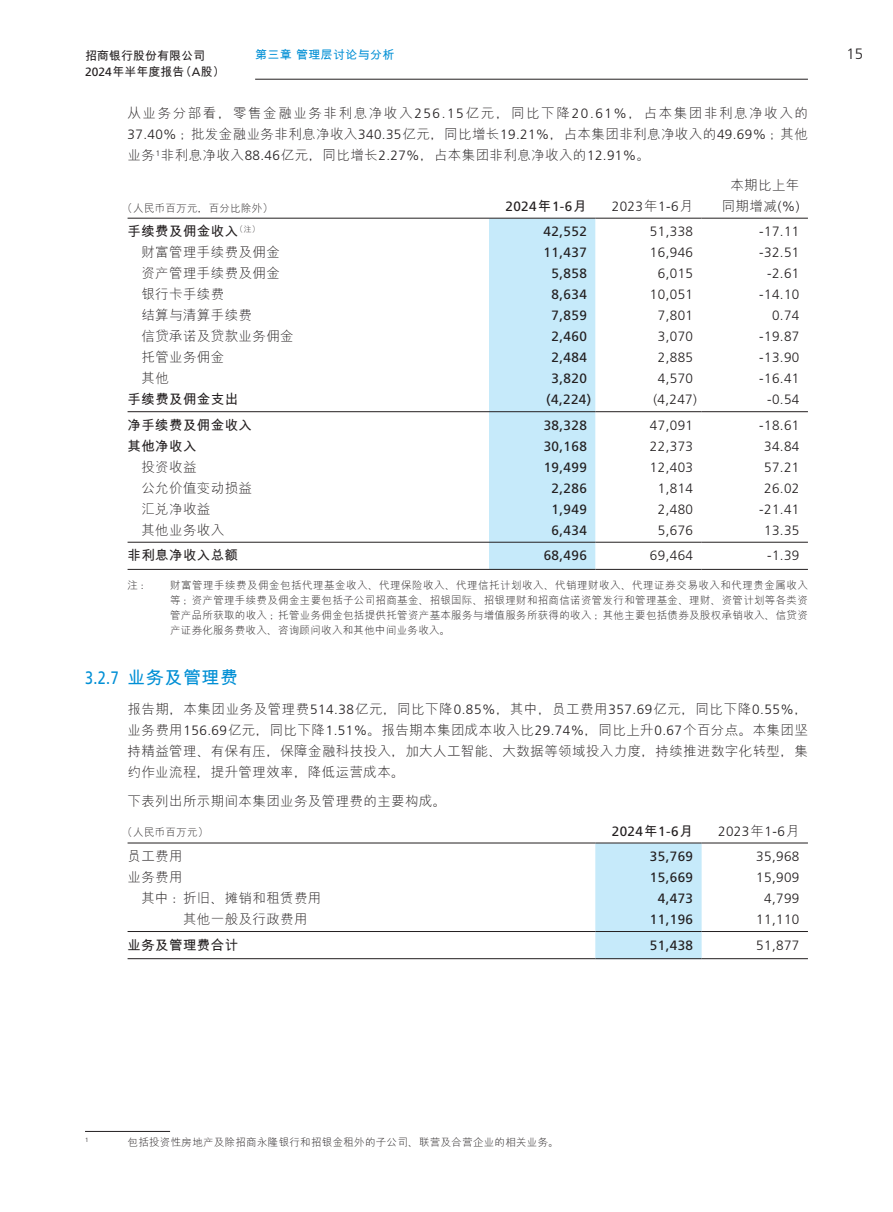
<style>
.page{position:relative;width:893px;height:1212px;background:#fff}
.page>*{position:absolute;margin:0;border:0;box-sizing:border-box;transform-origin:0 0}
.t1{font:700 18px "M Hei PRC";letter-spacing:.03em;color:#008fd5}
.t2{font:300 15px "Frutiger LT Std";color:#231f20}
.t3{font:300 13.5px/21px "M Hei PRC";letter-spacing:.03em;color:#231f20;text-align:justify}
.t4{font:300 13.5px "Frutiger LT Std";letter-spacing:.03em;color:#231f20}
.t5{font:13.5px "Frutiger LT Std";letter-spacing:.03em;color:#231f20}
.t6{font:700 13.5px "M Hei PRC";letter-spacing:.03em;color:#231f20}
.t7{font:700 12px/16.5px "M Hei PRC";color:#231f20}
.t8{font:700 12px "M Hei PRC";letter-spacing:.03em;color:#008fd5}
.t9{font:300 10.5px/15px "M Hei PRC";letter-spacing:.03em;color:#231f20;text-align:justify}
.t10{font:300 6.15px "Frutiger LT Std";color:#231f20}
.s1{font-family:"Frutiger LT Std";font-weight:400}
.s2{font-family:"Frutiger LT Std"}
.s3{font-family:"M Hei PRC";font-weight:700}
.s4{font-family:"M Hei PRC"}
</style>
<div class="page">
<hr style="left:255px;top:79px;width:553px;height:1px;background:#231f20">
<div style="left:489px;top:219px;width:106px;height:350px;background:#c6eafa"></div>
<hr style="left:128px;top:218px;width:361px;height:1px;background:#231f20">
<hr style="left:489px;top:218px;width:106px;height:1px;background:#231f20">
<hr style="left:595px;top:218px;width:107px;height:1px;background:#231f20">
<hr style="left:702px;top:218px;width:106px;height:1px;background:#231f20">
<hr style="left:128px;top:411px;width:361px;height:1px;background:#231f20">
<hr style="left:489px;top:411px;width:106px;height:1px;background:#231f20">
<hr style="left:595px;top:411px;width:107px;height:1px;background:#231f20">
<hr style="left:702px;top:411px;width:106px;height:1px;background:#231f20">
<hr style="left:128px;top:542px;width:361px;height:1px;background:#231f20">
<hr style="left:489px;top:542px;width:106px;height:1px;background:#231f20">
<hr style="left:595px;top:542px;width:107px;height:1px;background:#231f20">
<hr style="left:702px;top:542px;width:106px;height:1px;background:#231f20">
<hr style="left:128px;top:569px;width:361px;height:1px;background:#231f20">
<hr style="left:489px;top:569px;width:106px;height:1px;background:#231f20">
<hr style="left:595px;top:569px;width:107px;height:1px;background:#231f20">
<hr style="left:702px;top:569px;width:106px;height:1px;background:#231f20">
<div style="left:595px;top:844px;width:107px;height:114px;background:#c6eafa"></div>
<hr style="left:128px;top:843px;width:467px;height:1px;background:#231f20">
<hr style="left:595px;top:843px;width:107px;height:1px;background:#231f20">
<hr style="left:702px;top:843px;width:106px;height:1px;background:#231f20">
<hr style="left:128px;top:931px;width:467px;height:1px;background:#231f20">
<hr style="left:595px;top:931px;width:107px;height:1px;background:#231f20">
<hr style="left:702px;top:931px;width:106px;height:1px;background:#231f20">
<hr style="left:128px;top:958px;width:467px;height:1px;background:#231f20">
<hr style="left:595px;top:958px;width:107px;height:1px;background:#231f20">
<hr style="left:702px;top:958px;width:106px;height:1px;background:#231f20">
<hr style="left:85px;top:1131px;width:85px;height:1px;background:#231f20">
<p class="t7" style="left:85px;top:47px;width:141px">招商银行股份有限公司<br><span class="s1">2024</span>年半年度报告（<span class="s1">A</span>股）</p>
<p class="t8" style="left:255px;top:49px;width:141px">第三章管理层讨论与分析</p>
<p class="t2" style="left:846px;top:46px;width:18px">15</p>
<p class="t3" style="left:128px;top:103px;width:682px">从业务分部看，零售金融业务非利息净收入<span class="s2">256.15</span>亿元，同比下降<span class="s2">20.61%</span>，占本集团非利息净收入的<span class="s2">37.40%</span> ；批发金融业务非利息净收入<span class="s2">340.35</span>亿元，同比增长<span class="s2">19.21%</span>，占本集团非利息净收入的<span class="s2">49.69%</span> ；其他业务<sup>1</sup>非利息净收入<span class="s2">88.46</span>亿元，同比增长<span class="s2">2.27%</span>，占本集团非利息净收入的<span class="s2">12.91%</span>。</p>
<p class="t9" style="left:122px;top:200px;width:152px">（人民币百万元，百分比除外）</p>
<p class="t5" style="left:505px;top:198px;width:83px">2024<span class="s3">年</span>1-6<span class="s3">月</span></p>
<p class="t4" style="left:612px;top:199px;width:83px">2023<span class="s4">年</span>1-6<span class="s4">月</span></p>
<p class="t3" style="left:722px;top:174px;width:79px;text-align:right">本期比上年同期增减<span class="s2">(%)</span></p>
<p class="t6" style="left:128px;top:225px;width:134px">手续费及佣金收入<sup>（注）</sup></p>
<p class="t5" style="left:544px;top:224px;width:45px">42,552</p>
<p class="t4" style="left:650px;top:224px;width:45px">51,338</p>
<p class="t4" style="left:759px;top:224px;width:42px">-17.11</p>
<p class="t3" style="left:141px;top:242px;width:140px">财富管理手续费及佣金</p>
<p class="t5" style="left:544px;top:245px;width:45px">11,437</p>
<p class="t4" style="left:650px;top:245px;width:45px">16,946</p>
<p class="t4" style="left:759px;top:245px;width:42px">-32.51</p>
<p class="t3" style="left:141px;top:263px;width:140px">资产管理手续费及佣金</p>
<p class="t5" style="left:551px;top:266px;width:37px">5,858</p>
<p class="t4" style="left:658px;top:266px;width:37px">6,015</p>
<p class="t4" style="left:767px;top:266px;width:34px">-2.61</p>
<p class="t3" style="left:141px;top:284px;width:84px">银行卡手续费</p>
<p class="t5" style="left:551px;top:287px;width:37px">8,634</p>
<p class="t4" style="left:650px;top:287px;width:45px">10,051</p>
<p class="t4" style="left:759px;top:287px;width:42px">-14.10</p>
<p class="t3" style="left:141px;top:305px;width:112px">结算与清算手续费</p>
<p class="t5" style="left:551px;top:308px;width:37px">7,859</p>
<p class="t4" style="left:658px;top:308px;width:37px">7,801</p>
<p class="t4" style="left:772px;top:308px;width:29px">0.74</p>
<p class="t3" style="left:141px;top:326px;width:154px">信贷承诺及贷款业务佣金</p>
<p class="t5" style="left:552px;top:329px;width:37px">2,460</p>
<p class="t4" style="left:658px;top:329px;width:37px">3,070</p>
<p class="t4" style="left:759px;top:329px;width:42px">-19.87</p>
<p class="t3" style="left:141px;top:347px;width:84px">托管业务佣金</p>
<p class="t5" style="left:552px;top:350px;width:37px">2,484</p>
<p class="t4" style="left:658px;top:350px;width:37px">2,885</p>
<p class="t4" style="left:759px;top:350px;width:42px">-13.90</p>
<p class="t3" style="left:141px;top:368px;width:29px">其他</p>
<p class="t5" style="left:552px;top:371px;width:37px">3,820</p>
<p class="t4" style="left:658px;top:371px;width:37px">4,570</p>
<p class="t4" style="left:759px;top:371px;width:42px">-16.41</p>
<p class="t6" style="left:128px;top:393px;width:112px">手续费及佣金支出</p>
<p class="t5" style="left:546px;top:392px;width:47px">(4,224)</p>
<p class="t4" style="left:653px;top:392px;width:45px">(4,247)</p>
<p class="t4" style="left:767px;top:392px;width:34px">-0.54</p>
<p class="t6" style="left:128px;top:418px;width:126px">净手续费及佣金收入</p>
<p class="t5" style="left:544px;top:417px;width:45px">38,328</p>
<p class="t4" style="left:650px;top:418px;width:45px">47,091</p>
<p class="t4" style="left:759px;top:418px;width:42px">-18.61</p>
<p class="t6" style="left:128px;top:439px;width:71px">其他净收入</p>
<p class="t5" style="left:544px;top:438px;width:45px">30,168</p>
<p class="t4" style="left:650px;top:439px;width:45px">22,373</p>
<p class="t4" style="left:764px;top:439px;width:37px">34.84</p>
<p class="t3" style="left:141px;top:456px;width:57px">投资收益</p>
<p class="t5" style="left:544px;top:459px;width:45px">19,499</p>
<p class="t4" style="left:650px;top:460px;width:45px">12,403</p>
<p class="t4" style="left:764px;top:460px;width:37px">57.21</p>
<p class="t3" style="left:141px;top:477px;width:112px">公允价值变动损益</p>
<p class="t5" style="left:551px;top:480px;width:37px">2,286</p>
<p class="t4" style="left:658px;top:481px;width:37px">1,814</p>
<p class="t4" style="left:764px;top:481px;width:37px">26.02</p>
<p class="t3" style="left:141px;top:498px;width:71px">汇兑净收益</p>
<p class="t5" style="left:551px;top:501px;width:37px">1,949</p>
<p class="t4" style="left:658px;top:502px;width:37px">2,480</p>
<p class="t4" style="left:759px;top:502px;width:42px">-21.41</p>
<p class="t3" style="left:141px;top:519px;width:84px">其他业务收入</p>
<p class="t5" style="left:551px;top:522px;width:37px">6,434</p>
<p class="t4" style="left:658px;top:523px;width:37px">5,676</p>
<p class="t4" style="left:764px;top:523px;width:37px">13.35</p>
<p class="t6" style="left:128px;top:549px;width:112px">非利息净收入总额</p>
<p class="t5" style="left:544px;top:548px;width:45px">68,496</p>
<p class="t4" style="left:650px;top:548px;width:45px">69,464</p>
<p class="t4" style="left:767px;top:548px;width:34px">-1.39</p>
<p class="t9" style="left:128px;top:577px;width:25px">注：</p>
<p class="t9" style="left:170px;top:577px;width:639px">财富管理手续费及佣金包括代理基金收入、代理保险收入、代理信托计划收入、代销理财收入、代理证券交易收入和代理贵金属收入等；资产管理手续费及佣金主要包括子公司招商基金、招银国际、招银理财和招商信诺资管发行和管理基金、理财、资管计划等各类资管产品所获取的收入；托管业务佣金包括提供托管资产基本服务与增值服务所获得的收入；其他主要包括债券及股权承销收入、信贷资产证券化服务费收入、咨询顾问收入和其他中间业务收入。</p>
<h1 class="t1" style="left:85px;top:668px;width:155px"><span class="s1">3.2.7</span> 业务及管理费</h1>
<p class="t3" style="left:128px;top:698px;width:682px">报告期，本集团业务及管理费<span class="s2">514.38</span>亿元，同比下降<span class="s2">0.85%</span>，其中，员工费用<span class="s2">357.69</span>亿元，同比下降<span class="s2">0.55%</span>，业务费用<span class="s2">156.69</span>亿元，同比下降<span class="s2">1.51%</span>。报告期本集团成本收入比<span class="s2">29.74%</span>，同比上升<span class="s2">0.67</span>个百分点。本集团坚持精益管理、有保有压，保障金融科技投入，加大人工智能、大数据等领域投入力度，持续推进数字化转型，集约作业流程，提升管理效率，降低运营成本。</p>
<p class="t3" style="left:128px;top:790px;width:320px">下表列出所示期间本集团业务及管理费的主要构成。</p>
<p class="t9" style="left:122px;top:825px;width:88px">（人民币百万元）</p>
<p class="t5" style="left:612px;top:823px;width:83px">2024<span class="s3">年</span>1-6<span class="s3">月</span></p>
<p class="t4" style="left:718px;top:823px;width:83px">2023<span class="s4">年</span>1-6<span class="s4">月</span></p>
<p class="t3" style="left:128px;top:845px;width:57px">员工费用</p>
<p class="t5" style="left:650px;top:848px;width:45px">35,769</p>
<p class="t4" style="left:756px;top:849px;width:45px">35,968</p>
<p class="t3" style="left:128px;top:866px;width:57px">业务费用</p>
<p class="t5" style="left:650px;top:869px;width:45px">15,669</p>
<p class="t4" style="left:756px;top:870px;width:45px">15,909</p>
<p class="t3" style="left:141px;top:887px;width:182px">其中：折旧、摊销和租赁费用</p>
<p class="t5" style="left:658px;top:890px;width:37px">4,473</p>
<p class="t4" style="left:764px;top:891px;width:37px">4,799</p>
<p class="t3" style="left:183px;top:908px;width:126px">其他一般及行政费用</p>
<p class="t5" style="left:650px;top:911px;width:45px">11,196</p>
<p class="t4" style="left:756px;top:912px;width:45px">11,110</p>
<p class="t6" style="left:128px;top:938px;width:112px">业务及管理费合计</p>
<p class="t5" style="left:650px;top:937px;width:45px">51,438</p>
<p class="t4" style="left:756px;top:937px;width:45px">51,877</p>
<p class="t10" style="left:85px;top:1137px;width:5px">1</p>
<p class="t9" style="left:128px;top:1134px;width:433px">包括投资性房地产及除招商永隆银行和招银金租外的子公司、联营及合营企业的相关业务。</p>
</div>
